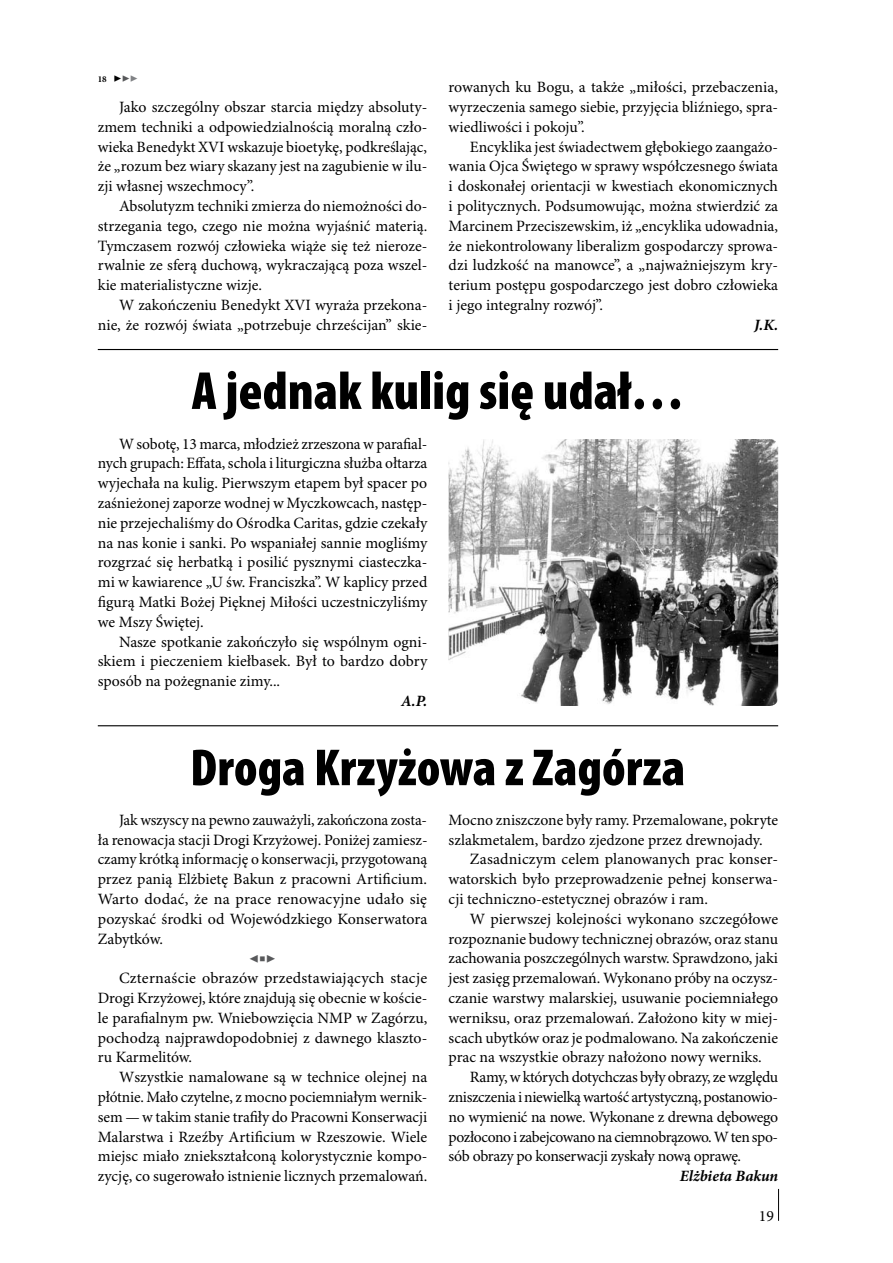
<style>
.page{position:relative;width:893px;height:1263px;background:#fff}
.page>*{position:absolute;margin:0;border:0;box-sizing:border-box;transform-origin:0 0}
.t1{font:900 condensed 54px "Myriad Pro";color:#000}
.t2{font:900 condensed 52.5px "Myriad Pro";color:#000}
.t3{font:16.5px "Minion Pro";color:#58595b}
.t4{font:15.75px/19.8px "Minion Pro";letter-spacing:-.005em;color:#000;text-align:justify}
.t5{font:15.75px "Minion Pro";letter-spacing:-.025em;color:#000}
.t6{font:15.75px "Minion Pro";letter-spacing:-.03em;color:#000}
.t7{font:italic 700 15.75px "Minion Pro";color:#000}
.t8{font:700 9px "Minion Pro";color:#000}
.s1{font-size:13.5px}
.s2{font-size:13.5px;color:#58595b}
.s3{font-size:13.5px;color:#808285}
</style>
<div class="page">
<hr style="left:778px;top:1189px;width:1px;height:32px;background:#000">
<hr style="left:98px;top:349px;width:680px;height:1px;background:#000">
<img style="left:449px;top:439px;width:329px;height:267px">
<hr style="left:98px;top:725px;width:680px;height:1px;background:#000">
<p class="t8" style="left:98px;top:73px;width:42px">18 <span class="s1">▶</span><span class="s2">▶</span><span class="s3">▶</span></p>
<p class="t4" style="left:98px;top:98px;width:331px;text-indent:21px">Jako szczególny obszar starcia między absoluty&shy;zmem techniki a odpowiedzialnością moralną czło&shy;wieka Benedykt XVI wskazuje bioetykę, podkreślając, że „rozum bez wiary skazany jest na zagubienie w ilu&shy;zji własnej wszechmocy”.</p>
<p class="t4" style="left:98px;top:197px;width:331px;text-indent:21px">Absolutyzm techniki zmierza do niemożności do&shy;strzegania tego, czego nie można wyjaśnić materią.<br>Tymczasem rozwój człowieka wiąże się też nieroze&shy;rwalnie ze sferą duchową, wykraczającą poza wszel&shy;kie materialistyczne wizje.</p>
<p class="t4" style="left:98px;top:296px;width:331px;text-align:right">W zakończeniu Benedykt XVI wyraża przekona&shy;nie, że rozwój świata „potrzebuje chrześcijan” skie-</p>
<p class="t4" style="left:449px;top:78px;width:331px">rowanych ku Bogu, a także „miłości, przebaczenia, wyrzeczenia samego siebie, przyjęcia bliźniego, spra&shy;wiedliwości i pokoju”.</p>
<p class="t4" style="left:449px;top:137px;width:331px;text-indent:21px">Encyklika jest świadectwem głębokiego zaangażo&shy;wania Ojca Świętego w sprawy współczesnego świata i doskonałej orientacji w kwestiach ekonomicznych i politycznych. Podsumowując, można stwierdzić za Marcinem Przeciszewskim, iż „encyklika udowadnia, że niekontrolowany liberalizm gospodarczy sprowa&shy;dzi ludzkość na manowce”, a „najważniejszym kry&shy;terium postępu gospodarczego jest dobro człowieka i jego integralny rozwój”.</p>
<p class="t7" style="left:754px;top:315px;width:26px">J.K.</p>
<h1 class="t1" style="left:192px;top:361px;width:494px">A jednak kulig się udał…</h1>
<p class="t4" style="left:98px;top:434px;width:331px;text-indent:21px">W sobotę, 13 marca, młodzież zrzeszona w parafial&shy;nych grupach: Effata, schola i liturgiczna służba ołtarza wyjechała na kulig. Pierwszym etapem był spacer po zaśnieżonej zaporze wodnej w Myczkowcach, następ&shy;nie przejechaliśmy do Ośrodka Caritas, gdzie czekały na nas konie i sanki. Po wspaniałej sannie mogliśmy rozgrzać się herbatką i posilić pysznymi ciasteczka&shy;mi w kawiarence „U św. Franciszka”. W kaplicy przed figurą Matki Bożej Pięknej Miłości uczestniczyliśmy we Mszy Świętej.</p>
<p class="t4" style="left:98px;top:632px;width:331px;text-indent:21px">Nasze spotkanie zakończyło się wspólnym ogni&shy;skiem i pieczeniem kiełbasek. Był to bardzo dobry sposób na pożegnanie zimy...</p>
<p class="t7" style="left:401px;top:691px;width:28px">A.P.</p>
<h2 class="t2" style="left:190px;top:738px;width:497px">Droga Krzyżowa z Zagórza</h2>
<p class="t4" style="left:98px;top:810px;width:331px;text-indent:21px">Jak wszyscy na pewno zauważyli, zakończona zosta&shy;ła renowacja stacji Drogi Krzyżowej. Poniżej zamiesz&shy;czamy krótką informację o konserwacji, przygotowaną przez panią Elżbietę Bakun z pracowni Artificium.<br>Warto dodać, że na prace renowacyjne udało się pozyskać środki od Wojewódzkiego Konserwatora Zabytków.</p>
<p class="t3" style="left:249px;top:948px;width:28px">◀■▶</p>
<p class="t4" style="left:98px;top:969px;width:331px;text-indent:21px">Czternaście obrazów przedstawiających stacje Drogi Krzyżowej, które znajdują się obecnie w koście&shy;le parafialnym pw. Wniebowzięcia NMP w Zagórzu, pochodzą najprawdopodobniej z dawnego klaszto&shy;ru Karmelitów.</p>
<p class="t4" style="left:98px;top:1068px;width:331px;text-indent:21px">Wszystkie namalowane są w technice olejnej na płótnie. Mało czytelne, z mocno pociemniałym wernik&shy;sem — w takim stanie trafiły do Pracowni Konserwacji Malarstwa i Rzeźby Artificium w Rzeszowie. Wiele miejsc miało zniekształconą kolorystycznie kompo&shy;zycję, co sugerowało istnienie licznych przemalowań.</p>
<p class="t4" style="left:449px;top:810px;width:331px">Mocno zniszczone były ramy. Przemalowane, pokryte</p>
<p class="t4" style="left:449px;top:830px;width:315px">szlakmetalem, bardzo zjedzone przez drewnojady.</p>
<p class="t4" style="left:470px;top:850px;width:310px">Zasadniczym celem planowanych prac konser-</p>
<p class="t4" style="left:449px;top:870px;width:331px">watorskich było przeprowadzenie pełnej konserwa-</p>
<p class="t4" style="left:449px;top:890px;width:261px">cji techniczno-estetycznej obrazów i ram.</p>
<p class="t4" style="left:470px;top:909px;width:310px">W pierwszej kolejności wykonano szczegółowe</p>
<p class="t4" style="left:449px;top:929px;width:331px">rozpoznanie budowy technicznej obrazów, oraz stanu</p>
<p class="t4" style="left:449px;top:949px;width:331px">zachowania poszczególnych warstw. Sprawdzono, jaki</p>
<p class="t4" style="left:449px;top:969px;width:331px">jest zasięg przemalowań. Wykonano próby na oczysz-</p>
<p class="t4" style="left:449px;top:989px;width:331px">czanie warstwy malarskiej, usuwanie pociemniałego</p>
<p class="t4" style="left:449px;top:1008px;width:331px">werniksu, oraz przemalowań. Założono kity w miej-</p>
<p class="t4" style="left:449px;top:1028px;width:331px">scach ubytków oraz je podmalowano. Na zakończenie</p>
<p class="t4" style="left:449px;top:1048px;width:315px">prac na wszystkie obrazy nałożono nowy werniks.</p>
<p class="t5" style="left:470px;top:1068px;width:310px">Ramy, w których dotychczas były obrazy, ze względu</p>
<p class="t5" style="left:449px;top:1087px;width:331px">zniszczenia i niewielką wartość artystyczną, postanowio-</p>
<p class="t5" style="left:449px;top:1107px;width:331px">no wymienić na nowe. Wykonane z drewna dębowego</p>
<p class="t6" style="left:449px;top:1127px;width:331px">pozłocono i zabejcowano na ciemnobrązowo. W ten spo-</p>
<p class="t4" style="left:449px;top:1147px;width:294px">sób obrazy po konserwacji zyskały nową oprawę.</p>
<p class="t7" style="left:680px;top:1167px;width:100px">Elżbieta Bakun</p>
<p class="t4" style="left:759px;top:1206px;width:17px">19</p>
</div>
